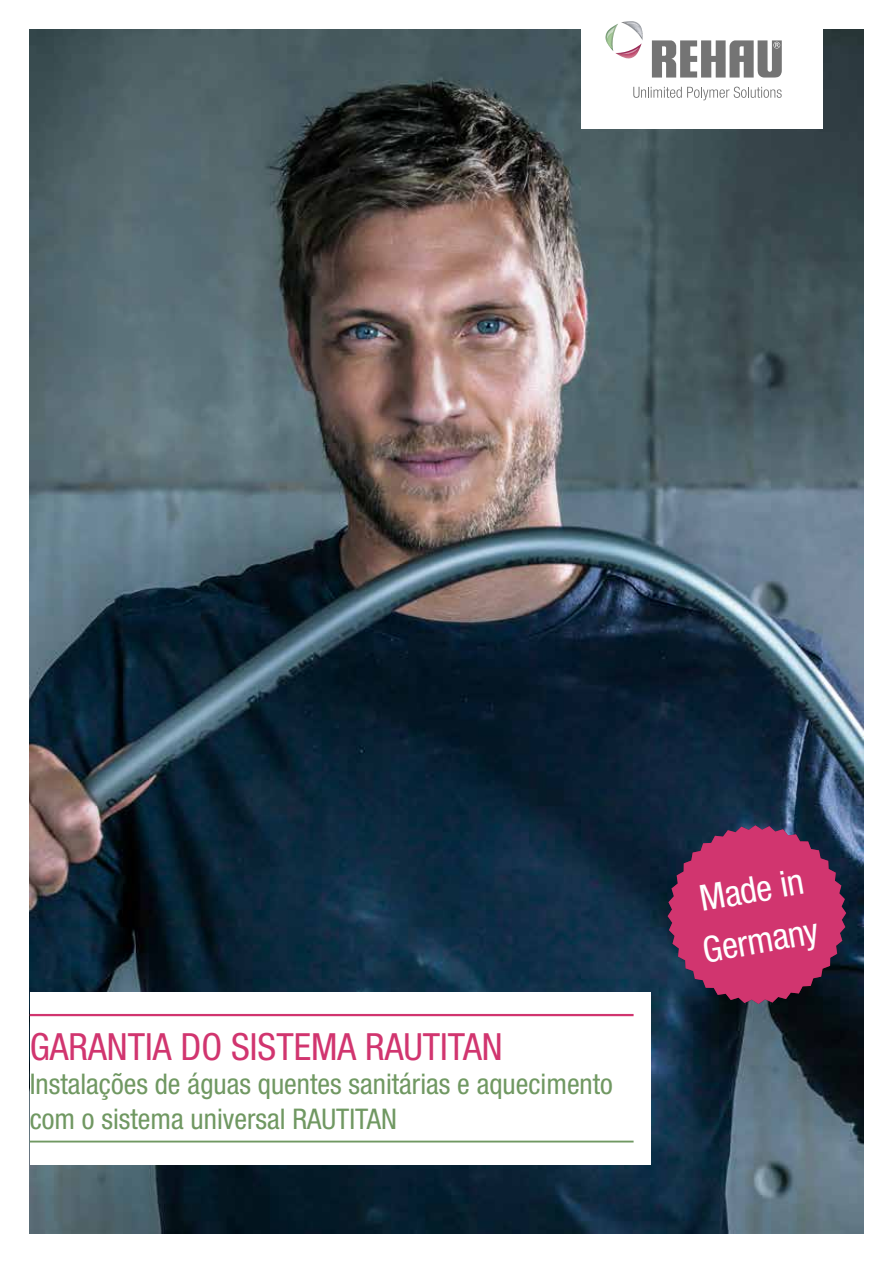
<style>
.page{position:relative;width:893px;height:1263px;background:#fff}
.page>*{position:absolute;margin:0;border:0;box-sizing:border-box;transform-origin:0 0}
.t1{font:condensed 37.5px "Helvetica Neue LTW1 G";color:#d1356f}
.t2{font:condensed 36px/51px "Helvetica Neue LTW1 G";color:#fff}
.t3{font:condensed 28.5px/34.2px "Helvetica Neue LTW1 G";color:#709862}
</style>
<div class="page">
<img style="left:30px;top:30px;width:833px;height:1203px">
<svg style="left:668px;top:825px;width:178px;height:179px;background:#a03161"></svg>
<div style="left:581px;top:0;width:241px;height:128px;background:#fff"></div>
<svg style="left:633px;top:87px;width:149px;height:13px"></svg>
<svg style="left:652px;top:40px;width:130px;height:38px"></svg>
<svg style="left:605px;top:21px;width:38px;height:38px"></svg>
<div style="left:30px;top:992px;width:621px;height:172px;background:#fff"></div>
<hr style="left:30px;top:1014px;width:604px;height:2px;background:#d1356f">
<hr style="left:30px;top:1140px;width:604px;height:2px;background:#709862">
<h1 class="t1" style="left:30px;top:1025px;width:475px">GARANTIA DO SISTEMA RAUTITAN</h1>
<p class="t3" style="left:30px;top:1067px;width:585px">Instalações de águas quentes sanitárias e aquecimento com o sistema universal RAUTITAN</p>
<p class="t2" style="left:690px;top:875px;width:119px;rotate:-10deg">Made in<br>Germany</p>
</div>
